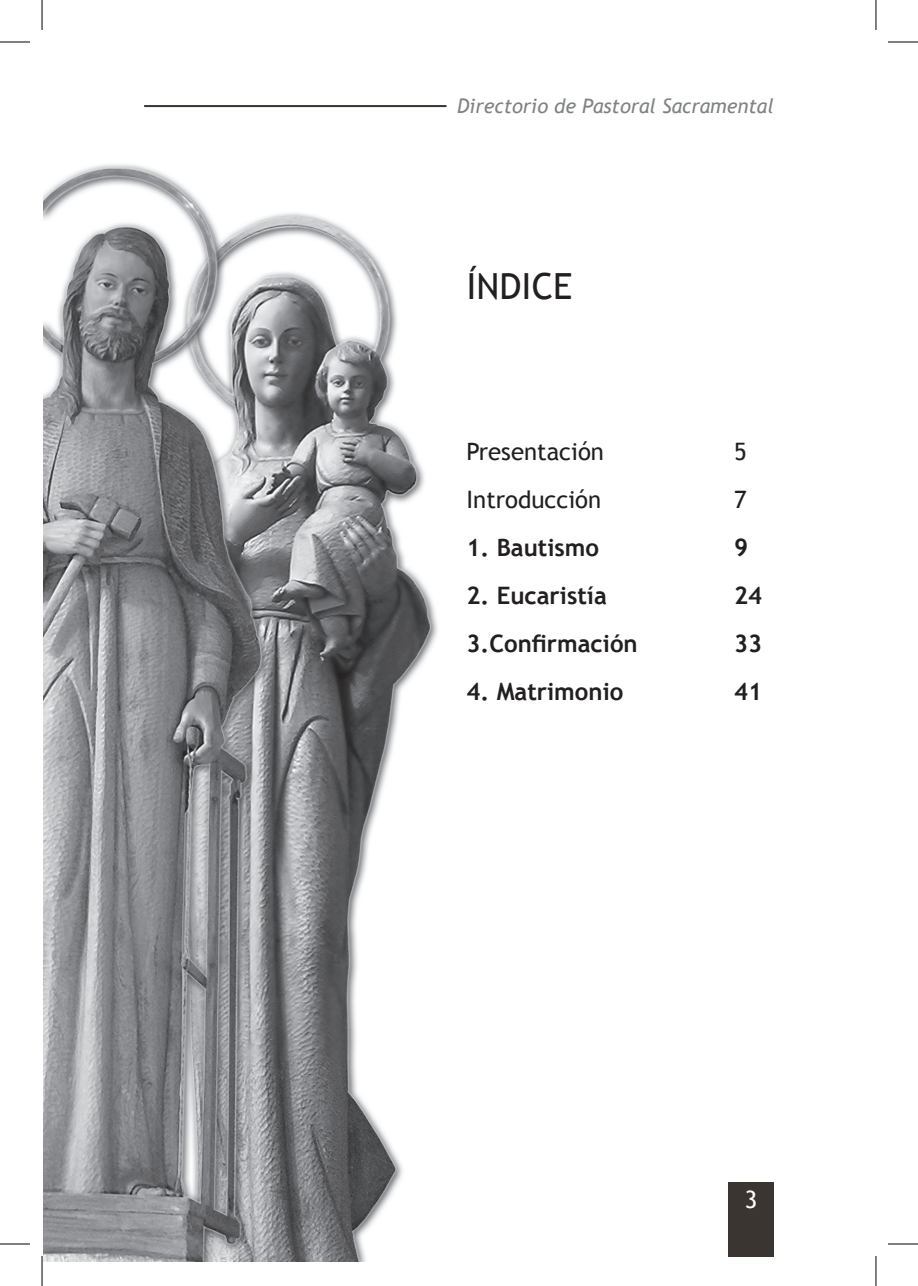
<style>
.page{position:relative;width:918px;height:1286px;background:#fff}
.page>*{position:absolute;margin:0;border:0;box-sizing:border-box;transform-origin:0 0}
.t1{font:36px "Trebuchet MS";color:#231f20}
.t2{font:700 24px/48px "Trebuchet MS";color:#231f20}
.t3{font:24px/48px "Trebuchet MS";color:#231f20}
.t4{font:24px "Trebuchet MS";color:#fff}
.t5{font:italic 20px "Trebuchet MS";color:#808285}
</style>
<div class="page">
<div style="left:728px;top:1182px;width:45px;height:74px;background:#3b3532"></div>
<hr style="left:144px;top:105px;width:302px;height:2px;background:#3b3532">
<img style="left:43px;top:164px;width:395px;height:1097px">
<hr style="left:0;top:42px;width:30px;height:1px;background:#000">
<hr style="left:887px;top:42px;width:30px;height:1px;background:#000">
<hr style="left:0;top:1244px;width:30px;height:1px;background:#000">
<hr style="left:887px;top:1244px;width:30px;height:1px;background:#000">
<hr style="left:42px;top:0;width:1px;height:30px;background:#000">
<hr style="left:42px;top:1256px;width:1px;height:30px;background:#000">
<hr style="left:875px;top:0;width:1px;height:30px;background:#000">
<hr style="left:875px;top:1256px;width:1px;height:30px;background:#000">
<p class="t5" style="left:457px;top:95px;width:318px">Directorio de Pastoral Sacramental</p>
<h1 class="t1" style="left:466px;top:265px;width:107px">ÍNDICE</h1>
<p class="t3" style="left:466px;top:428px;width:139px">Presentación<br>Introducción</p>
<p class="t2" style="left:466px;top:523px;width:134px">1. Bautismo</p>
<p class="t2" style="left:466px;top:571px;width:173px">2. Eucaristía<br>3.Confirmación</p>
<p class="t2" style="left:466px;top:667px;width:158px">4. Matrimonio</p>
<p class="t3" style="left:734px;top:428px;width:14px">5<br>7</p>
<p class="t2" style="left:734px;top:523px;width:30px">9<br>24<br>33<br>41</p>
<p class="t4" style="left:744px;top:1185px;width:14px">3</p>
</div>
